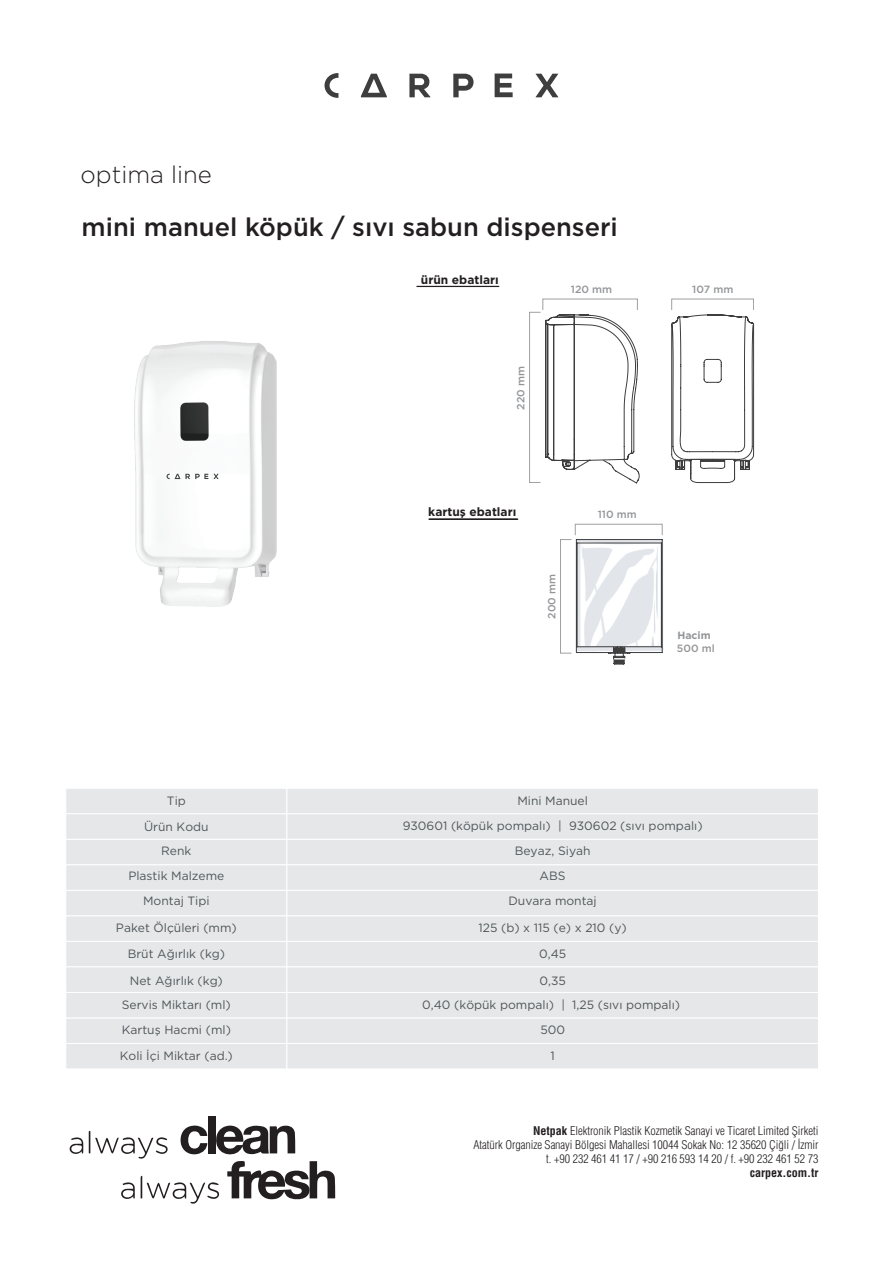
<style>
.page{position:relative;width:893px;height:1263px;background:#fff}
.page>*{position:absolute;margin:0;border:0;box-sizing:border-box;transform-origin:0 0}
.t1{font:500 25.5px "Gotham";color:#231f20}
.t2{font:300 24px "Gotham";color:#231f20}
.t3{font:12px/23.7px "Gotham";color:#4e5659;text-align:center}
.t4{font:700 12px "Gotham";color:#231f20}
.t5{font:11.7px/14.2px "Helvetica Cond T Light";letter-spacing:-.005em;color:#231f20;text-align:right}
.t6{font:11.7px "Helvetica Cond T Bold";letter-spacing:-.005em;color:#231f20}
.t7{font:500 10.5px "Gotham";color:#939598}
.t8{font:700 10.5px "Gotham";color:#939598}
.s1{font-family:"Helvetica Cond T Bold"}
</style>
<div class="page">
<svg style="left:227px;top:1161px;width:108px;height:39px"></svg>
<svg style="left:215px;top:1123px;width:80px;height:32px"></svg>
<svg style="left:180px;top:1125px;width:27px;height:30px"></svg>
<div style="left:208px;top:1116px;width:7px;height:37px;background:#231f20"></div>
<svg style="left:70px;top:1137px;width:13px;height:17px"></svg>
<svg style="left:121px;top:1182px;width:14px;height:17px"></svg>
<svg style="left:89px;top:1131px;width:79px;height:28px"></svg>
<svg style="left:141px;top:1176px;width:78px;height:28px"></svg>
<svg style="left:361px;top:74px;width:26px;height:23px"></svg>
<svg style="left:409px;top:74px;width:21px;height:23px"></svg>
<svg style="left:453px;top:74px;width:21px;height:23px"></svg>
<svg style="left:536px;top:74px;width:22px;height:23px"></svg>
<svg style="left:325px;top:73px;width:13px;height:25px"></svg>
<svg style="left:495px;top:74px;width:18px;height:23px"></svg>
<div style="left:65px;top:788px;width:222px;height:26px;background:#e6e7e9;border:1px solid #fff"></div>
<div style="left:287px;top:788px;width:532px;height:26px;background:#e6e7e9;border:1px solid #fff"></div>
<div style="left:65px;top:813px;width:222px;height:27px;background:#e6e7e9;border:1px solid #fff"></div>
<div style="left:287px;top:813px;width:532px;height:27px;background:#e6e7e9;border:1px solid #fff"></div>
<div style="left:65px;top:839px;width:222px;height:26px;background:#e6e7e9;border:1px solid #fff"></div>
<div style="left:287px;top:839px;width:532px;height:26px;background:#e6e7e9;border:1px solid #fff"></div>
<div style="left:65px;top:864px;width:222px;height:27px;background:#e6e7e9;border:1px solid #fff"></div>
<div style="left:287px;top:864px;width:532px;height:27px;background:#e6e7e9;border:1px solid #fff"></div>
<div style="left:65px;top:890px;width:222px;height:26px;background:#e6e7e9;border:1px solid #fff"></div>
<div style="left:287px;top:890px;width:532px;height:26px;background:#e6e7e9;border:1px solid #fff"></div>
<div style="left:65px;top:941px;width:222px;height:26px;background:#e6e7e9"></div>
<div style="left:287px;top:941px;width:532px;height:26px;background:#e6e7e9"></div>
<div style="left:65px;top:915px;width:222px;height:27px;background:#e6e7e9;border:1px solid #fff"></div>
<div style="left:287px;top:915px;width:532px;height:27px;background:#e6e7e9;border:1px solid #fff"></div>
<div style="left:65px;top:1017px;width:222px;height:27px;background:#e6e7e9;border:1px solid #fff"></div>
<div style="left:287px;top:1017px;width:532px;height:27px;background:#e6e7e9;border:1px solid #fff"></div>
<div style="left:65px;top:992px;width:222px;height:26px;background:#e6e7e9;border:1px solid #fff"></div>
<div style="left:287px;top:992px;width:532px;height:26px;background:#e6e7e9;border:1px solid #fff"></div>
<div style="left:65px;top:966px;width:222px;height:27px;background:#e6e7e9;border:1px solid #fff"></div>
<div style="left:287px;top:966px;width:532px;height:27px;background:#e6e7e9;border:1px solid #fff"></div>
<div style="left:65px;top:1043px;width:222px;height:26px;background:#e6e7e9;border:1px solid #fff"></div>
<div style="left:287px;top:1043px;width:532px;height:26px;background:#e6e7e9;border:1px solid #fff"></div>
<img style="left:134px;top:341px;width:143px;height:266px">
<hr style="left:417px;top:286px;width:82px;height:1px;background:#231f20">
<hr style="left:429px;top:519px;width:89px;height:1px;background:#231f20">
<svg style="left:214px;top:474px;width:5px;height:5px"></svg>
<svg style="left:167px;top:474px;width:41px;height:5px"></svg>
<svg style="left:671px;top:314px;width:84px;height:169px"></svg>
<svg style="left:545px;top:314px;width:95px;height:170px"></svg>
<img style="left:575px;top:539px;width:88px;height:113px">
<svg style="left:576px;top:539px;width:86px;height:125px"></svg>
<h2 class="t2" style="left:81px;top:159px;width:133px">optima line</h2>
<h1 class="t1" style="left:82px;top:210px;width:538px">mini manuel köpük / sıvı sabun dispenseri</h1>
<p class="t4" style="left:421px;top:272px;width:79px">ürün ebatları</p>
<p class="t7" style="left:514px;top:410px;width:45px;rotate:-90deg">220 mm</p>
<p class="t7" style="left:571px;top:282px;width:43px">120 mm</p>
<p class="t7" style="left:692px;top:282px;width:43px">107 mm</p>
<p class="t4" style="left:428px;top:504px;width:90px">kartuş ebatları</p>
<p class="t7" style="left:545px;top:619px;width:46px;rotate:-90deg">200 mm</p>
<p class="t7" style="left:598px;top:508px;width:41px">110 mm</p>
<p class="t8" style="left:677px;top:628px;width:35px">Hacim</p>
<p class="t7" style="left:677px;top:641px;width:39px">500 ml</p>
<p class="t3" style="left:167px;top:788px;width:21px">Tip</p>
<p class="t3" style="left:517px;top:788px;width:72px">Mini Manuel</p>
<p class="t3" style="left:144px;top:815px;width:66px">Ürün Kodu<br>Renk</p>
<p class="t3" style="left:403px;top:813px;width:301px">930601 (köpük pompalı) | 930602 (sıvı pompalı)</p>
<p class="t3" style="left:515px;top:839px;width:77px">Beyaz, Siyah</p>
<p class="t3" style="left:508px;top:889px;width:90px">Duvara montaj</p>
<p class="t3" style="left:128px;top:863px;width:98px">Plastik Malzeme</p>
<p class="t3" style="left:540px;top:863px;width:28px">ABS</p>
<p class="t3" style="left:143px;top:889px;width:68px">Montaj Tipi</p>
<p class="t3" style="left:116px;top:915px;width:122px;line-height:25.5px">Paket Ölçüleri (mm)<br>Brüt Ağırlık (kg)</p>
<p class="t3" style="left:478px;top:916px;width:150px">125 (b) x 115 (e) x 210 (y)</p>
<p class="t3" style="left:539px;top:941px;width:29px">0,45</p>
<p class="t3" style="left:539px;top:968px;width:28px">0,35</p>
<p class="t3" style="left:130px;top:968px;width:95px">Net Ağırlık (kg)</p>
<p class="t3" style="left:122px;top:992px;width:111px">Servis Miktarı (ml)</p>
<p class="t3" style="left:422px;top:992px;width:259px">0,40 (köpük pompalı) | 1,25 (sıvı pompalı)</p>
<p class="t3" style="left:120px;top:1043px;width:115px">Koli İçi Miktar (ad.)</p>
<p class="t3" style="left:122px;top:1018px;width:111px">Kartuş Hacmi (ml)</p>
<p class="t3" style="left:540px;top:1018px;width:26px">500</p>
<p class="t3" style="left:550px;top:1043px;width:6px">1</p>
<p class="t5" style="left:474px;top:1123px;width:346px"><span class="s1">Netpak</span> Elektronik Plastik Kozmetik Sanayi ve Ticaret Limited Şirketi<br>Atatürk Organize Sanayi Bölgesi Mahallesi 10044 Sokak No: 12 35620 Çiğli / İzmir t. +90 232 461 41 17 / +90 216 593 14 20 / f. +90 232 461 52 73</p>
<p class="t6" style="left:750px;top:1166px;width:70px">carpex.com.tr</p>
</div>
